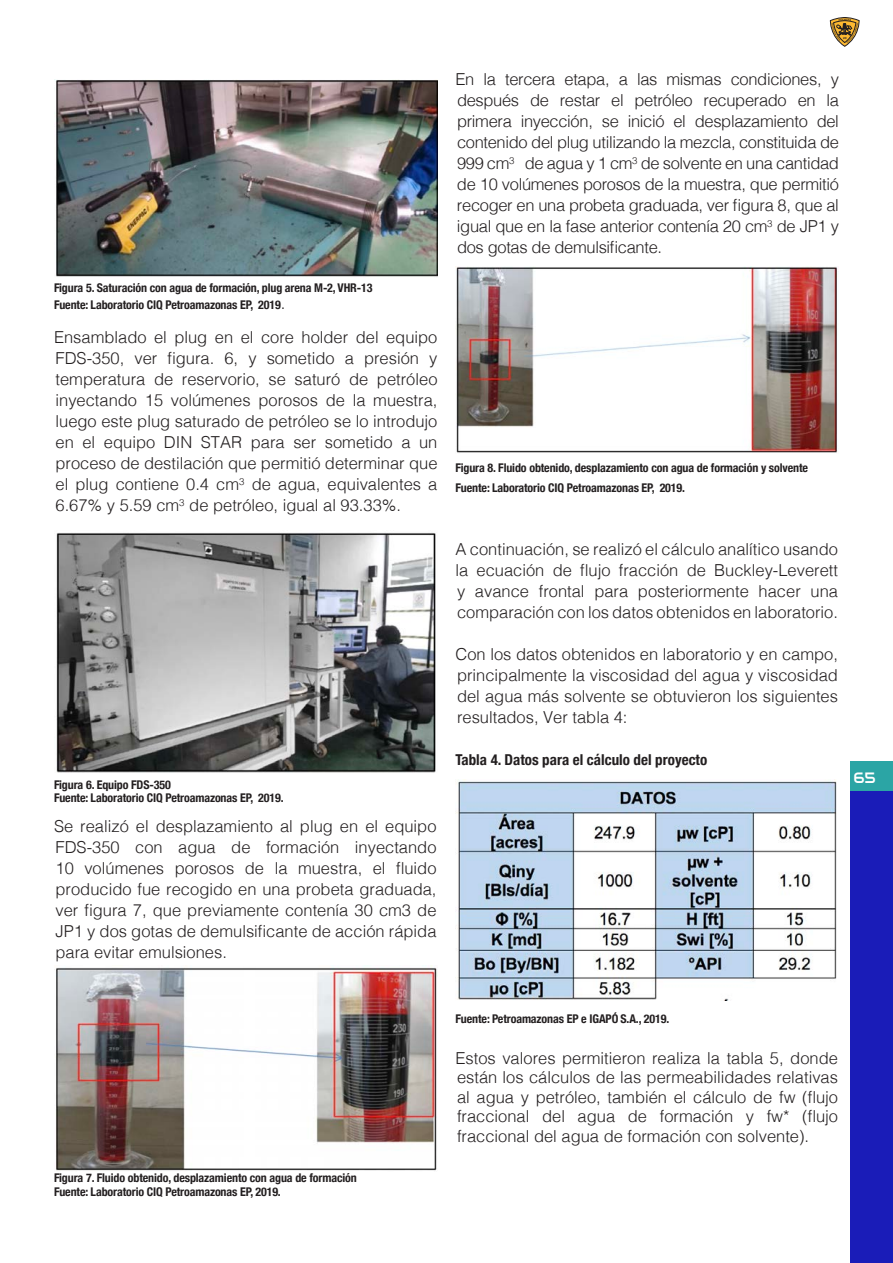
<style>
.page{position:relative;width:893px;height:1263px;background:#fff}
.page>*{position:absolute;margin:0;border:0;box-sizing:border-box;transform-origin:0 0}
.t1{font:300 16.5px/21px "Helvetica";color:#231f20;text-align:justify}
.t2{font:700 condensed 15px "Helvetica Neue";color:#231f20}
.t3{font:15px "Audiowide";color:#fff}
.t4{font:700 condensed 12px "Helvetica Neue";letter-spacing:-.01em;color:#231f20}
.s1{font-family:"Helvetica";font-weight:300;font-stretch:normal;font-size:16.5px}
</style>
<div class="page">
<div style="left:850px;top:761px;width:43px;height:30px;background:#2ba5a5"></div>
<div style="left:850px;top:791px;width:43px;height:472px;background:#1a1cb8"></div>
<svg style="left:830px;top:17px;width:29px;height:30px"></svg>
<img style="left:56px;top:80px;width:381px;height:197px">
<img style="left:56px;top:532px;width:380px;height:241px">
<img style="left:56px;top:966px;width:381px;height:205px">
<img style="left:455px;top:266px;width:384px;height:187px">
<img style="left:455px;top:780px;width:382px;height:220px">
<p class="t4" style="left:54px;top:278px;width:320px">Figura 5. Saturación con agua de formación, plug arena M-2, VHR-13</p>
<p class="t4" style="left:54px;top:295px;width:233px">Fuente: Laboratorio CIQ Petroamazonas EP, 2019<span class="s1">.</span></p>
<p class="t1" style="left:54px;top:326px;width:385px">Ensamblado el plug en el core holder del equipo FDS-350, ver figura. 6, y sometido a presión y temperatura de reservorio, se saturó de petróleo inyectando 15 volúmenes porosos de la muestra, luego este plug saturado de petróleo se lo introdujo en el equipo DIN STAR para ser sometido a un proceso de destilación que permitió determinar que el plug contiene 0.4 cm<sup>3</sup> de agua, equivalentes a 6.67% y 5.59 cm<sup>3</sup> de petróleo, igual al 93.33%.</p>
<p class="t4" style="left:54px;top:775px;width:118px">Figura 6. Equipo FDS-350</p>
<p class="t4" style="left:54px;top:788px;width:231px">Fuente: Laboratorio CIQ Petroamazonas EP, 2019.</p>
<p class="t1" style="left:54px;top:815px;width:384px">Se realizó el desplazamiento al plug en el equipo FDS-350 con agua de formación inyectando 10 volúmenes porosos de la muestra, el fluido producido fue recogido en una probeta graduada, ver figura 7, que previamente contenía 30 cm3 de JP1 y dos gotas de demulsificante de acción rápida para evitar emulsiones.</p>
<p class="t1" style="left:455px;top:68px;width:385px">En la tercera etapa, a las mismas condiciones, y después de restar el petróleo recuperado en la primera inyección, se inició el desplazamiento del contenido del plug utilizando la mezcla, constituida de 999 cm<sup>3</sup> de agua y 1 cm<sup>3</sup> de solvente en una cantidad de 10 volúmenes porosos de la muestra, que permitió recoger en una probeta graduada, ver figura 8, que al igual que en la fase anterior contenía 20 cm<sup>3</sup> de JP1 y dos gotas de demulsificante.</p>
<p class="t4" style="left:455px;top:458px;width:354px">Figura 8. Fluido obtenido, desplazamiento con agua de formación y solvente</p>
<p class="t4" style="left:455px;top:478px;width:231px">Fuente: Laboratorio CIQ Petroamazonas EP, 2019.</p>
<p class="t1" style="left:455px;top:537px;width:384px">A continuación, se realizó el cálculo analítico usando</p>
<p class="t1" style="left:455px;top:558px;width:384px">la ecuación de flujo fracción de Buckley-Leverett y avance frontal para posteriormente hacer una comparación con los datos obtenidos en laboratorio.</p>
<p class="t1" style="left:455px;top:642px;width:384px">Con los datos obtenidos en laboratorio y en campo, principalmente la viscosidad del agua y viscosidad del agua más solvente se obtuvieron los siguientes resultados, Ver tabla 4:</p>
<p class="t2" style="left:455px;top:747px;width:253px">Tabla 4. Datos para el cálculo del proyecto</p>
<p class="t3" style="left:853px;top:768px;width:24px">65</p>
<p class="t4" style="left:54px;top:1168px;width:304px">Figura 7. Fluido obtenido, desplazamiento con agua de formación</p>
<p class="t4" style="left:54px;top:1181px;width:228px">Fuente: Laboratorio CIQ Petroamazonas EP, 2019.</p>
<p class="t4" style="left:455px;top:1009px;width:215px">Fuente: Petroamazonas EP e IGAPÓ S.A., 2019.</p>
<p class="t1" style="left:455px;top:1047px;width:384px;line-height:19.5px">Estos valores permitieron realiza la tabla 5, donde están los cálculos de las permeabilidades relativas al agua y petróleo, también el cálculo de fw (flujo fraccional del agua de formación y fw* (flujo fraccional del agua de formación con solvente).</p>
</div>
